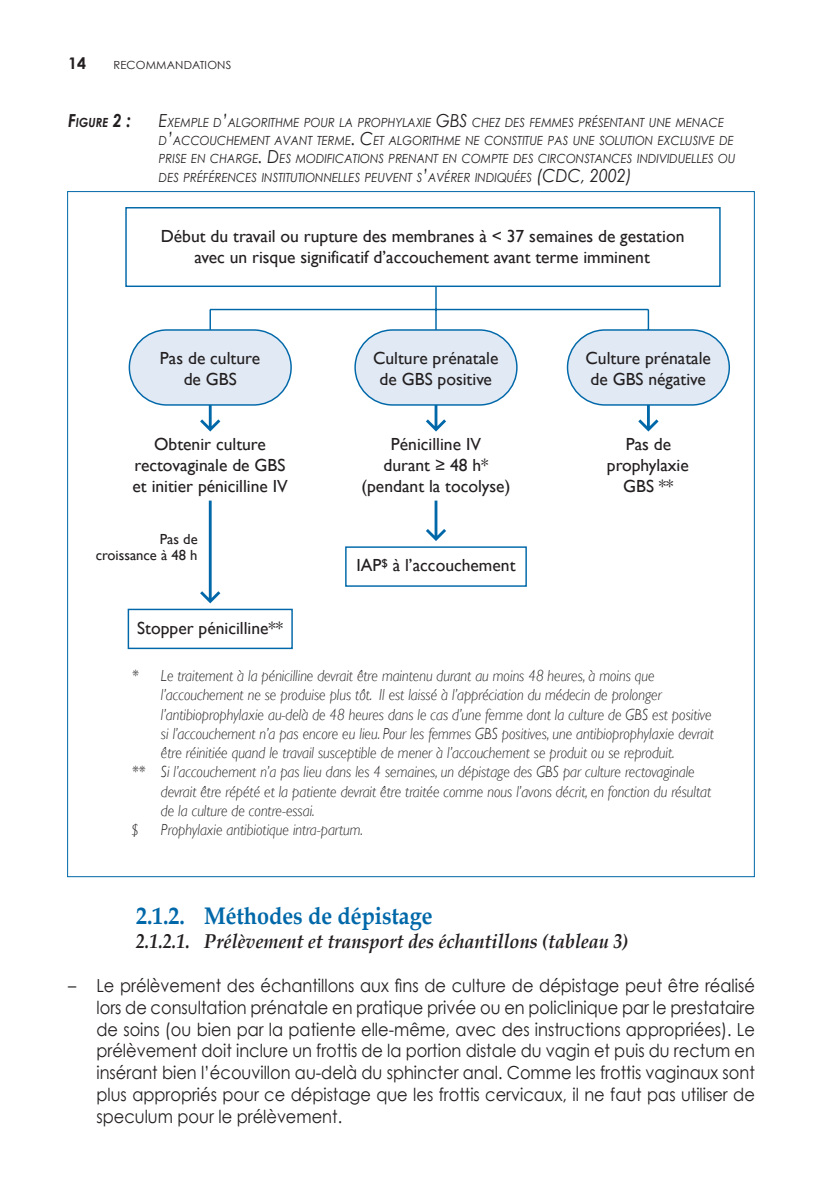
<style>
.page{position:relative;width:840px;height:1191px;background:#fff}
.page>*{position:absolute;margin:0;border:0;box-sizing:border-box;transform-origin:0 0}
.t1{font:700 24px "Book Antiqua";color:#0068a9;scale:.9 1}
.t2{font:italic 700 20px "Book Antiqua";color:#231f20;scale:.9 1}
.t3{font:18px/21.8px "Century Gothic";color:#231f20;text-align:justify;scale:.9 1}
.t4{font:17.6px/21px "Gill Sans";color:#231f20;text-align:center}
.t5{font:italic 300 16px "Gill Sans";color:#231f20;scale:.9 1}
.t6{font:700 16px "Century Gothic";color:#231f20}
.t7{font:14.6px/16px "Gill Sans";color:#231f20;text-align:right}
.t8{font:italic 12.6px/18.2px "Century Gothic";color:#231f20;scale:.9 1}
.t9{font:italic 700 12.6px "Century Gothic";color:#231f20;scale:.9 1}
.t10{font:11.2px "Century Gothic";letter-spacing:.015em;color:#231f20}
.s1{font-size:18px}
</style>
<div class="page">
<div style="left:125px;top:207px;width:595px;height:80px;border:1px solid #0068a9"></div>
<svg style="left:127px;top:284px;width:603px;height:366px"></svg>
<p class="t6" style="left:68px;top:53px;width:19px">14</p>
<p class="t10" style="left:113px;top:57px;width:119px">RECOMMANDATIONS</p>
<p class="t9" style="left:68px;top:114px;width:71px"><span class="s1">F</span>IGURE <span class="s1">2 :</span></p>
<p class="t8" style="left:159px;top:113px;width:642px"><span class="s1">E</span>XEMPLE D<span class="s1">’</span>ALGORITHME POUR LA PROPHYLAXIE <span class="s1">GBS</span> CHEZ DES FEMMES PRÉSENTANT UNE MENACE D<span class="s1">’</span>ACCOUCHEMENT AVANT TERME<span class="s1">. C</span>ET ALGORITHME NE CONSTITUE PAS UNE SOLUTION EXCLUSIVE DE PRISE EN CHARGE<span class="s1">. D</span>ES MODIFICATIONS PRENANT EN COMPTE DES CIRCONSTANCES INDIVIDUELLES OU DES PRÉFÉRENCES INSTITUTIONNELLES PEUVENT S<span class="s1">’</span>AVÉRER INDIQUÉES <span class="s1">(CDC, 2002)</span></p>
<p class="t4" style="left:161px;top:225px;width:525px">Début du travail ou rupture des membranes à &lt; 37 semaines de gestation avec un risque significatif d’accouchement avant terme imminent</p>
<p class="t4" style="left:160px;top:347px;width:102px">Pas de culture de GBS</p>
<p class="t4" style="left:373px;top:347px;width:127px">Culture prénatale de GBS positive</p>
<p class="t4" style="left:585px;top:347px;width:127px;text-align:left">Culture prénatale de GBS négative</p>
<p class="t4" style="left:132px;top:433px;width:157px">Obtenir culture rectovaginale de GBS et initier pénicilline IV</p>
<p class="t4" style="left:361px;top:433px;width:150px">Pénicilline IV<br>durant ≥ 48 h* (pendant la tocolyse)</p>
<p class="t4" style="left:606px;top:433px;width:83px">Pas de prophylaxie<br>GBS **</p>
<p class="t7" style="left:96px;top:530px;width:103px">Pas de croissance à 48 h</p>
<p class="t4" style="left:137px;top:617px;width:147px">Stopper pénicilline**</p>
<p class="t4" style="left:356px;top:554px;width:160px">IAP<sup>$</sup> à l’accouchement</p>
<p class="t5" style="left:132px;top:666px;width:582px">* Le traitement à la pénicilline devrait être maintenu durant au moins 48 heures, à moins que</p>
<p class="t5" style="left:161px;top:686px;width:557px">l’accouchement ne se produise plus tôt. Il est laissé à l’appréciation du médecin de prolonger</p>
<p class="t5" style="left:161px;top:705px;width:613px">l’antibioprophylaxie au-delà de 48 heures dans le cas d’une femme dont la culture de GBS est positive</p>
<p class="t5" style="left:161px;top:724px;width:615px">si l’accouchement n’a pas encore eu lieu. Pour les femmes GBS positives, une antibioprophylaxie devrait</p>
<p class="t5" style="left:161px;top:744px;width:571px">être réinitiée quand le travail susceptible de mener à l’accouchement se produit ou se reproduit.</p>
<p class="t5" style="left:132px;top:763px;width:626px">** Si l’accouchement n’a pas lieu dans les 4 semaines, un dépistage des GBS par culture rectovaginale</p>
<p class="t5" style="left:161px;top:782px;width:612px">devrait être répété et la patiente devrait être traitée comme nous l’avons décrit, en fonction du résultat</p>
<p class="t5" style="left:161px;top:801px;width:172px">de la culture de contre-essai.</p>
<p class="t5" style="left:132px;top:821px;width:9px">$</p>
<p class="t5" style="left:161px;top:821px;width:226px">Prophylaxie antibiotique intra-partum.</p>
<h1 class="t1" style="left:136px;top:902px;width:330px">2.1.2. Méthodes de dépistage</h1>
<p class="t2" style="left:136px;top:930px;width:548px">2.1.2.1. Prélèvement et transport des échantillons (tableau 3)</p>
<p class="t3" style="left:96px;top:974px;width:732px;text-indent:-28px">– Le prélèvement des échantillons aux fins de culture de dépistage peut être réalisé lors de consultation prénatale en pratique privée ou en policlinique par le prestataire de soins (ou bien par la patiente elle-même, avec des instructions appropriées). Le prélèvement doit inclure un frottis de la portion distale du vagin et puis du rectum en insérant bien l’écouvillon au-delà du sphincter anal. Comme les frottis vaginaux sont plus appropriés pour ce dépistage que les frottis cervicaux, il ne faut pas utiliser de speculum pour le prélèvement.</p>
</div>
